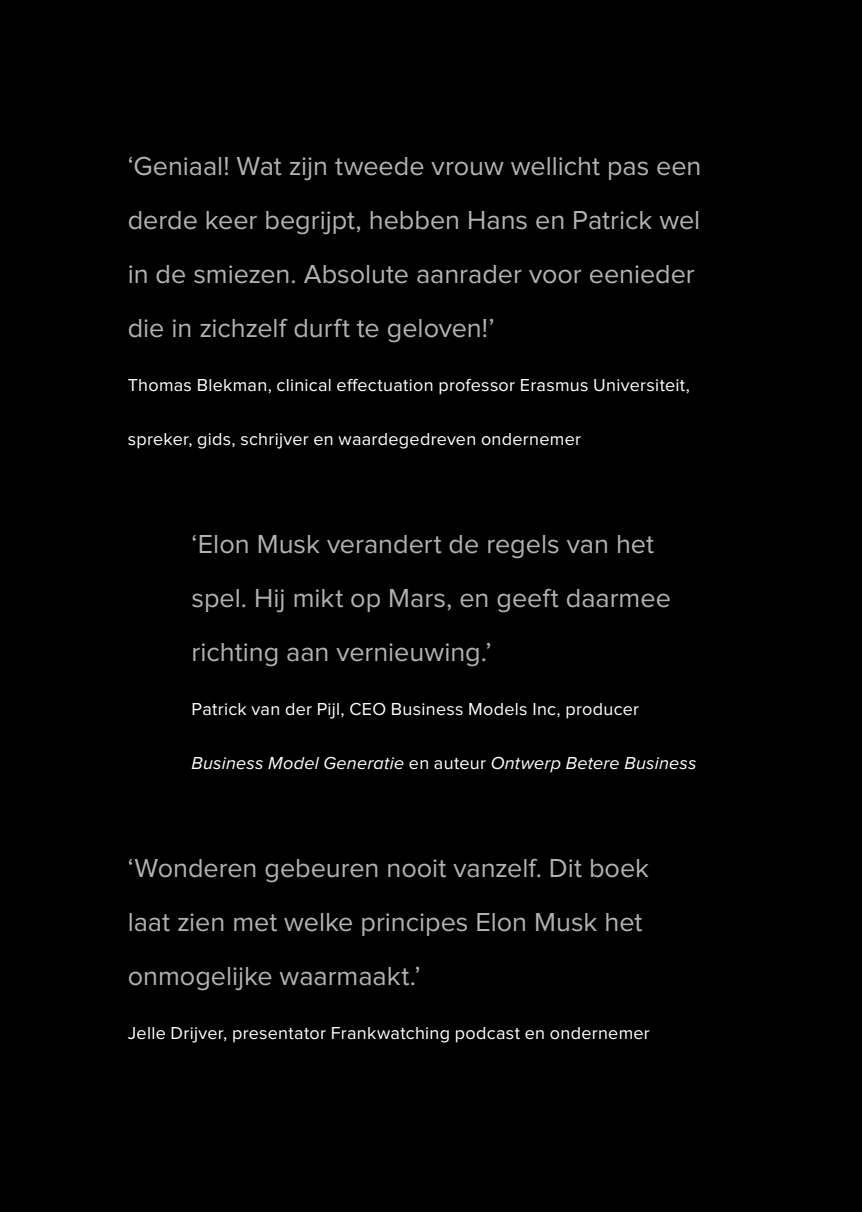
<style>
.page{position:relative;width:862px;height:1212px;background:#fff}
.page>*{position:absolute;margin:0;border:0;box-sizing:border-box;transform-origin:0 0}
.t1{font:27px/54px "Proxima Nova";color:#b3b2b2}
.t2{font:18px "Proxima Nova";letter-spacing:.015em;color:#fff}
.t3{font:italic 18px "Proxima Nova";letter-spacing:.01em;color:#fff}
.s1{font-style:normal}
</style>
<div class="page">
<div style="left:0;top:0;width:861px;height:1212px;background:#000"></div>
<p class="t1" style="left:128px;top:140px;width:575px">‘Geniaal! Wat zijn tweede vrouw wellicht pas een derde keer begrijpt, hebben Hans en Patrick wel in de smiezen. Absolute aanrader voor eenieder die in zichzelf durft te geloven!’</p>
<p class="t2" style="left:128px;top:377px;width:563px">Thomas Blekman, clinical effectuation professor Erasmus Universiteit,</p>
<p class="t2" style="left:128px;top:431px;width:454px">spreker, gids, schrijver en waardegedreven ondernemer</p>
<p class="t1" style="left:191px;top:518px;width:480px">‘Elon Musk verandert de regels van het spel. Hij mikt op Mars, en geeft daarmee richting aan vernieuwing.’</p>
<p class="t2" style="left:191px;top:701px;width:449px">Patrick van der Pijl, CEO Business Models Inc, producer</p>
<p class="t3" style="left:191px;top:755px;width:506px">Business Model Generatie <span class="s1">en auteur</span> Ontwerp Betere Business</p>
<p class="t1" style="left:128px;top:842px;width:522px">‘Wonderen gebeuren nooit vanzelf. Dit boek laat zien met welke principes Elon Musk het onmogelijke waarmaakt.’</p>
<p class="t2" style="left:128px;top:1025px;width:523px">Jelle Drijver, presentator Frankwatching podcast en ondernemer</p>
</div>
